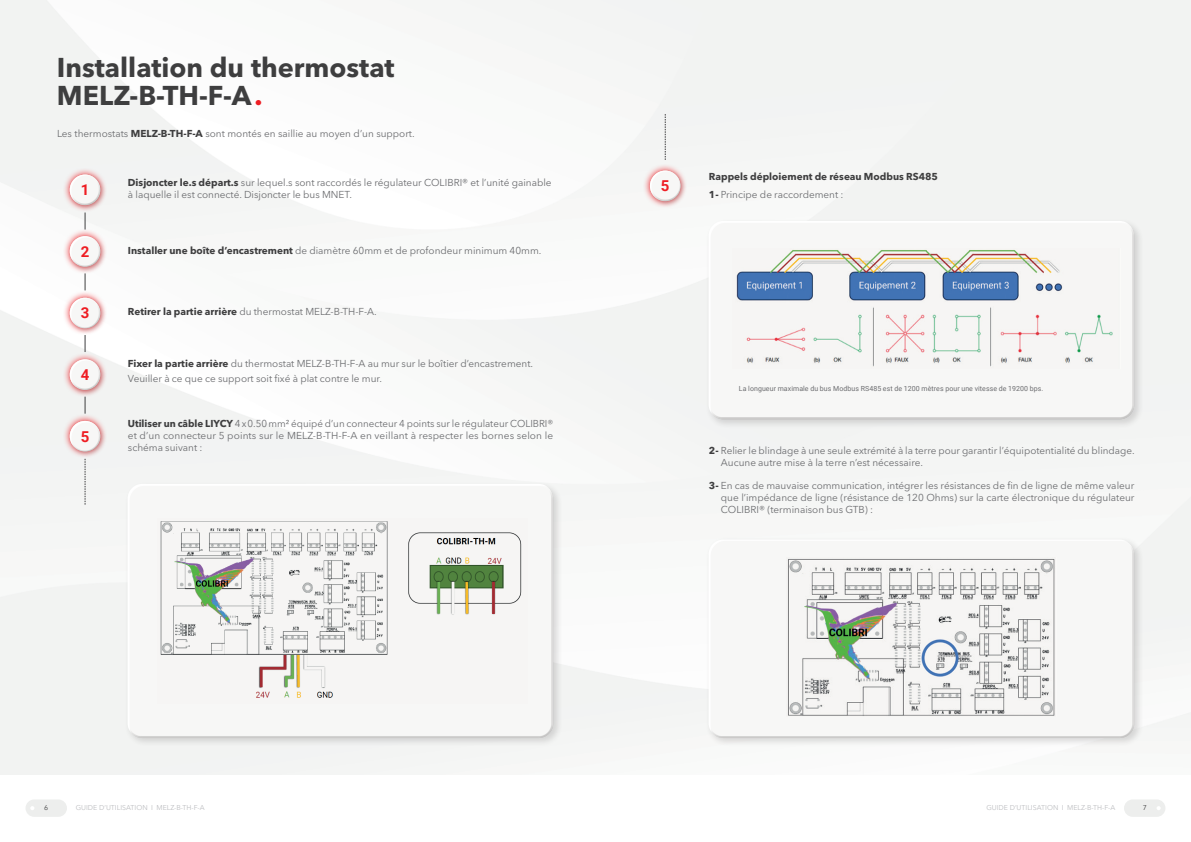
<style>
.page{position:relative;width:1191px;height:842px;background:#fff}
.page>*{position:absolute;margin:0;border:0;box-sizing:border-box;transform-origin:0 0}
.t1{font:700 27px/28px "Avenir Next LT Pro";color:#3e3e3f}
.t2{font:700 15px "Roboto";color:#ee1d23}
.t3{font:10px/12px "Avenir Next LT Pro";color:#6c6d70;text-align:justify}
.t4{font:700 10px/17.7px "Avenir Next LT Pro";color:#3e3e3f}
.t5{font:7px "Roboto";letter-spacing:.01em;color:#6c6d70}
.t6{font:7px "Avenir Next LT Pro";color:#bcbdc0}
.t7{font:7px "Avenir Next LT Pro";color:#3e3e3f}
.s1{color:#ee1d23}
.s2{font-weight:700;color:#3e3e3f}
.s3{font-weight:400;color:#6c6d70}
</style>
<div class="page">
<div style="left:26px;top:799px;width:41px;height:18px;background:#edeeed;border-radius:9px"></div>
<svg style="left:30px;top:806px;width:4px;height:4px"></svg>
<div style="left:1124px;top:799px;width:41px;height:18px;background:#edeeed;border-radius:9px"></div>
<div style="left:125px;top:481px;width:437px;height:266px;background:#231f20;opacity:.15"></div>
<div style="left:126px;top:482px;width:428px;height:249px;background:#f7f7f6"></div>
<div style="left:126px;top:487px;width:428px;height:251px;background:#231f20;opacity:.35"></div>
<div style="left:705px;top:537px;width:438px;height:210px;background:#231f20;opacity:.15"></div>
<div style="left:707px;top:538px;width:428px;height:194px;background:#f7f7f7"></div>
<div style="left:707px;top:543px;width:428px;height:196px;background:#231f20;opacity:.35"></div>
<svg style="left:85px;top:212px;width:1px;height:17px"></svg>
<svg style="left:85px;top:274px;width:1px;height:16px"></svg>
<svg style="left:85px;top:335px;width:1px;height:17px"></svg>
<svg style="left:85px;top:397px;width:1px;height:17px"></svg>
<svg style="left:85px;top:459px;width:1px;height:46px"></svg>
<svg style="left:665px;top:114px;width:1px;height:46px"></svg>
<svg style="left:63px;top:168px;width:44px;height:44px"></svg>
<div style="left:68px;top:173px;width:39px;height:38px;background:#231f20;opacity:.15"></div>
<svg style="left:69px;top:173px;width:33px;height:6px"></svg>
<div style="left:69px;top:179px;width:33px;height:27px;background:#231f20;opacity:.35"></div>
<svg style="left:63px;top:229px;width:44px;height:45px"></svg>
<div style="left:68px;top:234px;width:39px;height:39px;background:#231f20;opacity:.15"></div>
<svg style="left:69px;top:234px;width:33px;height:7px"></svg>
<div style="left:69px;top:241px;width:33px;height:26px;background:#231f20;opacity:.35"></div>
<svg style="left:63px;top:291px;width:37px;height:35px"></svg>
<div style="left:68px;top:296px;width:39px;height:39px;background:#231f20;opacity:.15"></div>
<svg style="left:69px;top:296px;width:33px;height:7px"></svg>
<div style="left:69px;top:303px;width:33px;height:26px;background:#231f20;opacity:.35"></div>
<svg style="left:63px;top:353px;width:44px;height:44px"></svg>
<div style="left:68px;top:357px;width:39px;height:39px;background:#231f20;opacity:.15"></div>
<svg style="left:69px;top:357px;width:33px;height:7px"></svg>
<div style="left:69px;top:364px;width:33px;height:26px;background:#231f20;opacity:.35"></div>
<svg style="left:63px;top:414px;width:44px;height:44px"></svg>
<div style="left:68px;top:419px;width:39px;height:39px;background:#231f20;opacity:.15"></div>
<svg style="left:69px;top:419px;width:33px;height:7px"></svg>
<div style="left:69px;top:426px;width:33px;height:26px;background:#231f20;opacity:.35"></div>
<svg style="left:643px;top:164px;width:44px;height:44px"></svg>
<div style="left:648px;top:169px;width:39px;height:38px;background:#231f20;opacity:.15"></div>
<svg style="left:649px;top:169px;width:33px;height:7px"></svg>
<div style="left:649px;top:176px;width:33px;height:26px;background:#231f20;opacity:.35"></div>
<div style="left:705px;top:218px;width:438px;height:211px;background:#231f20;opacity:.15"></div>
<div style="left:707px;top:219px;width:428px;height:194px;background:#f7f7f6"></div>
<div style="left:707px;top:225px;width:428px;height:195px;background:#231f20;opacity:.35"></div>
<h1 class="t1" style="left:57px;top:54px;width:339px">Installation du thermostat<br>MELZ-B-TH-F-A<span class="s1">.</span></h1>
<p class="t3" style="left:57px;top:127px;width:359px">Les thermostats <span class="s2">MELZ-B-TH-F-A</span> sont montés en saillie au moyen d’un support.</p>
<p class="t3" style="left:128px;top:177px;width:425px"><span class="s2">Disjoncter le.s départ.s</span> sur lequel.s sont raccordés le régulateur COLIBRI® et l’unité gainable</p>
<h2 class="t2" style="left:81px;top:179px;width:10px">1</h2>
<p class="t3" style="left:128px;top:189px;width:226px">à laquelle il est connecté. Disjoncter le bus MNET.</p>
<h2 class="t2" style="left:81px;top:241px;width:10px">2</h2>
<p class="t3" style="left:128px;top:245px;width:415px"><span class="s2">Installer une boîte d’encastrement</span> de diamètre 60mm et de profondeur minimum 40mm.</p>
<h2 class="t2" style="left:81px;top:302px;width:10px">3</h2>
<p class="t3" style="left:128px;top:305px;width:250px"><span class="s2">Retirer la partie arrière</span> du thermostat MELZ-B-TH-F-A.</p>
<p class="t3" style="left:128px;top:358px;width:407px"><span class="s2">Fixer la partie arrière</span> du thermostat MELZ-B-TH-F-A au mur sur le boîtier d’encastrement.</p>
<h2 class="t2" style="left:81px;top:364px;width:10px">4</h2>
<p class="t3" style="left:128px;top:373px;width:256px">Veuiller à ce que ce support soit fixé à plat contre le mur.</p>
<h2 class="t2" style="left:81px;top:426px;width:10px">5</h2>
<p class="t3" style="left:128px;top:417px;width:427px"><span class="s2">Utiliser un câble LIYCY</span> 4x0.50mm² équipé d’un connecteur 4 points sur le régulateur COLIBRI® et d’un connecteur 5 points sur le MELZ-B-TH-F-A en veillant à respecter les bornes selon le schéma suivant :</p>
<h2 class="t2" style="left:661px;top:175px;width:10px">5</h2>
<p class="t4" style="left:709px;top:168px;width:231px">Rappels déploiement de réseau Modbus RS485<br>1- <span class="s3">Principe de raccordement :</span></p>
<p class="t5" style="left:739px;top:383px;width:306px">La longueur maximale du bus Modbus RS485 est de 1200 mètres pour une vitesse de 19200 bps.</p>
<p class="t3" style="left:721px;top:445px;width:415px;text-indent:-12px"><span class="s2">2-</span> Relier le blindage à une seule extrémité à la terre pour garantir l’équipotentialité du blindage.<br>Aucune autre mise à la terre n’est nécessaire.</p>
<p class="t3" style="left:721px;top:480px;width:415px;text-indent:-12px"><span class="s2">3-</span> En cas de mauvaise communication, intégrer les résistances de fin de ligne de même valeur que l’impédance de ligne (résistance de 120 Ohms) sur la carte électronique du régulateur COLIBRI® (terminaison bus GTB) :</p>
<p class="t7" style="left:44px;top:804px;width:6px">6</p>
<p class="t6" style="left:76px;top:804px;width:131px">GUIDE D’UTILISATION I MELZ-B-TH-F-A</p>
<p class="t6" style="left:986px;top:804px;width:131px">GUIDE D’UTILISATION I MELZ-B-TH-F-A</p>
<p class="t7" style="left:1143px;top:804px;width:6px">7</p>
</div>
